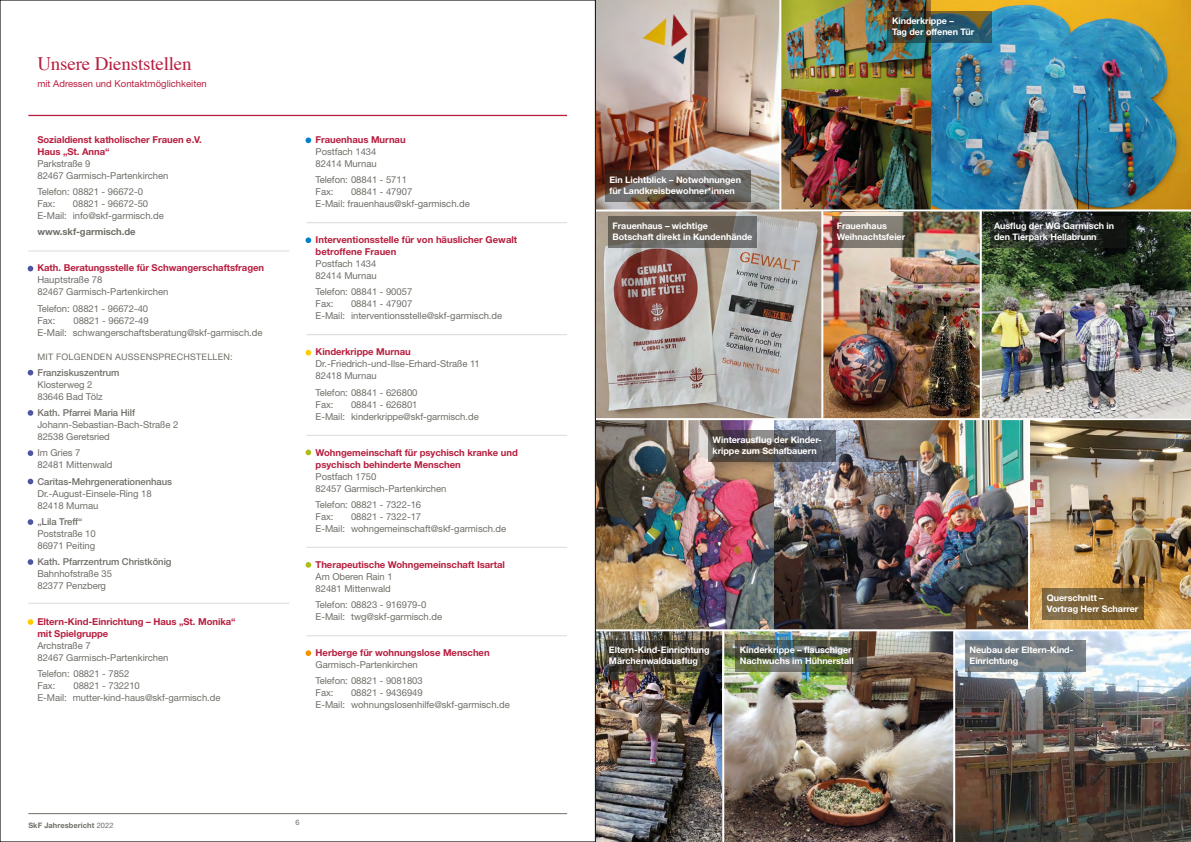
<style>
.page{position:relative;width:1191px;height:842px;background:#fff}
.page>*{position:absolute;margin:0;border:0;box-sizing:border-box;transform-origin:0 0}
.t1{font:19px "Times";letter-spacing:-.01em;color:#b71e3f}
.t2{font:9.5px/12px "Helvetica Neue LT Std";letter-spacing:-.005em;color:#6f6e68}
.t3{font:700 9.5px/12px "Helvetica Neue LT Std";letter-spacing:-.005em;color:#b71e3f}
.t4{font:500 9.5px "Helvetica Neue LT Std";letter-spacing:-.005em;color:#6f6e68}
.t5{font:9.5px "Helvetica Neue LT Std";color:#b71e3f}
.t6{font:700 9.5px "Helvetica Neue LT Std";letter-spacing:-.005em;color:#6f6e68}
.t7{font:700 9px/11px "Helvetica Neue LT Std";letter-spacing:-.005em;color:#fff}
.t8{font:9px "Helvetica Neue LT Std";letter-spacing:.025em;color:#6f6e68}
.t9{font:700 7.5px "Helvetica Neue LT Std";letter-spacing:.01em;color:#6f6e68}
.t10{font:7.5px "Helvetica Neue LT Std";color:#6f6e68}
.s1{font-weight:400}
</style>
<div class="page">
<img style="left:596px;top:0;width:183px;height:209px">
<img style="left:596px;top:211px;width:595px;height:207px">
<img style="left:596px;top:631px;width:126px;height:211px">
<img style="left:955px;top:631px;width:236px;height:211px">
<img style="left:724px;top:631px;width:229px;height:211px">
<img style="left:1030px;top:420px;width:161px;height:209px">
<img style="left:596px;top:420px;width:178px;height:209px">
<img style="left:774px;top:420px;width:254px;height:209px">
<img style="left:781px;top:0;width:150px;height:209px">
<img style="left:931px;top:0;width:260px;height:209px">
<hr style="left:28px;top:813px;width:539px;height:1px;background:#6f6e68">
<svg style="left:608px;top:217px;width:148px;height:31px;fill:#676056"></svg>
<svg style="left:832px;top:217px;width:81px;height:31px;fill:#827b73"></svg>
<svg style="left:989px;top:217px;width:137px;height:31px"></svg>
<svg style="left:708px;top:430px;width:127px;height:32px"></svg>
<svg style="left:604px;top:641px;width:113px;height:31px"></svg>
<svg style="left:735px;top:641px;width:132px;height:31px"></svg>
<svg style="left:965px;top:641px;width:120px;height:31px;fill:#747d84"></svg>
<svg style="left:887px;top:11px;width:105px;height:32px"></svg>
<svg style="left:605px;top:170px;width:145px;height:32px"></svg>
<svg style="left:1042px;top:588px;width:102px;height:32px"></svg>
<hr style="left:28px;top:115px;width:539px;height:1px;background:#b71e3f">
<hr style="left:28px;top:251px;width:261px;height:1px;background:#dadada">
<hr style="left:28px;top:603px;width:261px;height:1px;background:#dadada">
<hr style="left:306px;top:435px;width:261px;height:1px;background:#dadada">
<hr style="left:306px;top:547px;width:261px;height:1px;background:#dadada">
<hr style="left:306px;top:635px;width:261px;height:1px;background:#dadada">
<hr style="left:306px;top:334px;width:261px;height:1px;background:#dadada">
<hr style="left:306px;top:222px;width:261px;height:1px;background:#dadada">
<svg style="left:28px;top:266px;width:5px;height:5px"></svg>
<svg style="left:28px;top:370px;width:5px;height:5px"></svg>
<svg style="left:28px;top:450px;width:5px;height:6px"></svg>
<svg style="left:28px;top:479px;width:5px;height:5px"></svg>
<svg style="left:28px;top:519px;width:5px;height:6px"></svg>
<svg style="left:28px;top:559px;width:5px;height:6px"></svg>
<svg style="left:28px;top:410px;width:5px;height:6px"></svg>
<svg style="left:305px;top:350px;width:6px;height:5px"></svg>
<svg style="left:305px;top:450px;width:6px;height:5px"></svg>
<svg style="left:305px;top:562px;width:6px;height:6px"></svg>
<svg style="left:305px;top:650px;width:6px;height:6px"></svg>
<svg style="left:305px;top:137px;width:6px;height:6px"></svg>
<svg style="left:305px;top:237px;width:6px;height:6px"></svg>
<svg style="left:28px;top:619px;width:5px;height:6px"></svg>
<hr style="left:821px;top:210px;width:2px;height:209px;background:#fff">
<hr style="left:979px;top:210px;width:2px;height:209px;background:#fff">
<hr style="left:595px;top:0;width:1px;height:842px;background:#1d1d1b">
<h1 class="t1" style="left:37px;top:45px;width:156px">Unsere Dienststellen</h1>
<p class="t5" style="left:37px;top:78px;width:171px">mit Adressen und Kontaktmöglichkeiten</p>
<p class="t3" style="left:37px;top:133px;width:166px">Sozialdienst katholischer Frauen e.V.<br>Haus „St. Anna“</p>
<p class="t2" style="left:37px;top:157px;width:132px">Parkstraße 9<br>82467 Garmisch-Partenkirchen</p>
<p class="t2" style="left:37px;top:186px;width:107px">Telefon: 08821 - 96672-0<br>Fax:</p>
<p class="t2" style="left:37px;top:198px;width:128px;text-indent:35px">08821 - 96672-50<br>E-Mail: info@skf-garmisch.de</p>
<p class="t6" style="left:37px;top:226px;width:100px">www.skf-garmisch.de</p>
<p class="t3" style="left:37px;top:262px;width:228px">Kath. Beratungsstelle für Schwangerschaftsfragen</p>
<p class="t2" style="left:37px;top:274px;width:132px">Hauptstraße 78<br>82467 Garmisch-Partenkirchen</p>
<p class="t2" style="left:37px;top:302px;width:112px">Telefon: 08821 - 96672-40<br>Fax:</p>
<p class="t2" style="left:37px;top:314px;width:227px;text-indent:36px">08821 - 96672-49<br>E-Mail: schwangerschaftsberatung@skf-garmisch.de</p>
<p class="t8" style="left:37px;top:351px;width:197px">MIT FOLGENDEN AUSSENSPRECHSTELLEN:</p>
<p class="t4" style="left:37px;top:367px;width:84px">Franziskuszentrum</p>
<p class="t2" style="left:37px;top:378px;width:67px">Klosterweg 2<br>83646 Bad Tölz</p>
<p class="t4" style="left:37px;top:407px;width:99px">Kath. Pfarrei Maria Hilf</p>
<p class="t2" style="left:37px;top:419px;width:142px">Johann-Sebastian-Bach-Straße 2<br>82538 Geretsried</p>
<p class="t2" style="left:37px;top:447px;width:77px">Im Gries 7<br>82481 Mittenwald</p>
<p class="t4" style="left:37px;top:476px;width:136px">Caritas-Mehrgenerationenhaus</p>
<p class="t2" style="left:37px;top:487px;width:116px">Dr.-August-Einsele-Ring 18<br>82418 Murnau</p>
<p class="t4" style="left:37px;top:516px;width:46px">„Lila Treff“</p>
<p class="t2" style="left:37px;top:527px;width:60px">Poststraße 10<br>86971 Peiting</p>
<p class="t4" style="left:37px;top:556px;width:136px">Kath. Pfarrzentrum Christkönig</p>
<p class="t2" style="left:37px;top:568px;width:76px">Bahnhofstraße 35<br>82377 Penzberg</p>
<p class="t3" style="left:37px;top:616px;width:200px">Eltern-Kind-Einrichtung – Haus „St. Monika“ mit Spielgruppe</p>
<p class="t2" style="left:37px;top:640px;width:132px">Archstraße 7<br>82467 Garmisch-Partenkirchen</p>
<p class="t2" style="left:37px;top:668px;width:93px">Telefon: 08821 - 7852<br>Fax:</p>
<p class="t2" style="left:37px;top:680px;width:185px;text-indent:36px">08821 - 732210<br>E-Mail: mutter-kind-haus@skf-garmisch.de</p>
<p class="t3" style="left:316px;top:133px;width:92px">Frauenhaus Murnau</p>
<p class="t2" style="left:316px;top:145px;width:63px">Postfach 1434<br>82414 Murnau</p>
<p class="t2" style="left:316px;top:174px;width:93px">Telefon: 08841 - 5711<br>Fax:</p>
<p class="t2" style="left:316px;top:186px;width:156px;text-indent:35px">08841 - 47907<br>E-Mail: frauenhaus@skf-garmisch.de</p>
<p class="t3" style="left:316px;top:233px;width:203px">Interventionsstelle für von häuslicher Gewalt betroffene Frauen</p>
<p class="t2" style="left:316px;top:258px;width:63px">Postfach 1434<br>82414 Murnau</p>
<p class="t2" style="left:316px;top:286px;width:98px">Telefon: 08841 - 90057<br>Fax:</p>
<p class="t2" style="left:316px;top:298px;width:188px;text-indent:35px">08841 - 47907<br>E-Mail: interventionsstelle@skf-garmisch.de</p>
<p class="t3" style="left:316px;top:346px;width:97px">Kinderkrippe Murnau</p>
<p class="t2" style="left:316px;top:358px;width:166px">Dr.-Friedrich-und-Ilse-Erhard-Straße 11<br>82418 Murnau</p>
<p class="t2" style="left:316px;top:386px;width:103px">Telefon: 08841 - 626800<br>Fax:</p>
<p class="t2" style="left:316px;top:398px;width:165px;text-indent:35px">08841 - 626801<br>E-Mail: kinderkrippe@skf-garmisch.de</p>
<p class="t3" style="left:316px;top:446px;width:204px">Wohngemeinschaft für psychisch kranke und psychisch behinderte Menschen</p>
<p class="t2" style="left:316px;top:470px;width:132px">Postfach 1750<br>82457 Garmisch-Partenkirchen</p>
<p class="t2" style="left:316px;top:498px;width:107px">Telefon: 08821 - 7322-16<br>Fax:</p>
<p class="t2" style="left:316px;top:510px;width:192px;text-indent:35px">08821 - 7322-17<br>E-Mail: wohngemeinschaft@skf-garmisch.de</p>
<p class="t3" style="left:316px;top:558px;width:191px">Therapeutische Wohngemeinschaft Isartal</p>
<p class="t2" style="left:316px;top:570px;width:79px">Am Oberen Rain 1<br>82481 Mittenwald</p>
<p class="t2" style="left:316px;top:599px;width:128px">Telefon: 08823 - 916979-0<br>E-Mail: twg@skf-garmisch.de</p>
<p class="t3" style="left:316px;top:646px;width:176px">Herberge für wohnungslose Menschen</p>
<p class="t2" style="left:316px;top:656px;width:109px;line-height:16.3px">Garmisch-Partenkirchen<br>Telefon: 08821 - 9081803</p>
<p class="t2" style="left:316px;top:687px;width:19px">Fax:</p>
<p class="t2" style="left:316px;top:687px;width:196px;text-indent:35px">08821 - 9436949<br>E-Mail: wohnungslosenhilfe@skf-garmisch.de</p>
<p class="t9" style="left:28px;top:820px;width:87px">SkF Jahresbericht <span class="s1">2022</span></p>
<p class="t10" style="left:296px;top:818px;width:6px">6</p>
<p class="t7" style="left:609px;top:174px;width:133px">Ein Lichtblick – Notwohnungen für Landkreisbewohner*innen</p>
<p class="t7" style="left:892px;top:15px;width:84px">Kinderkrippe –<br>Tag der offenen Tür</p>
<p class="t7" style="left:612px;top:220px;width:141px">Frauenhaus – wichtige<br>Botschaft direkt in Kundenhände</p>
<p class="t7" style="left:836px;top:220px;width:70px">Frauenhaus<br>Weihnachtsfeier</p>
<p class="t7" style="left:994px;top:220px;width:122px">Ausflug der WG Garmisch in den Tierpark Hellabrunn</p>
<p class="t7" style="left:712px;top:434px;width:111px">Winterausflug der Kinder&shy;krippe zum Schafbauern</p>
<p class="t7" style="left:1047px;top:592px;width:93px">Querschnitt –<br>Vortrag Herr Scharrer</p>
<p class="t7" style="left:609px;top:644px;width:102px">Eltern-Kind-Einrichtung<br>Märchenwaldausflug</p>
<p class="t7" style="left:740px;top:644px;width:115px">Kinderkrippe – flauschiger<br>Nachwuchs im Hühnerstall</p>
<p class="t7" style="left:969px;top:644px;width:105px">Neubau der Eltern-Kind-<br>Einrichtung</p>
</div>
